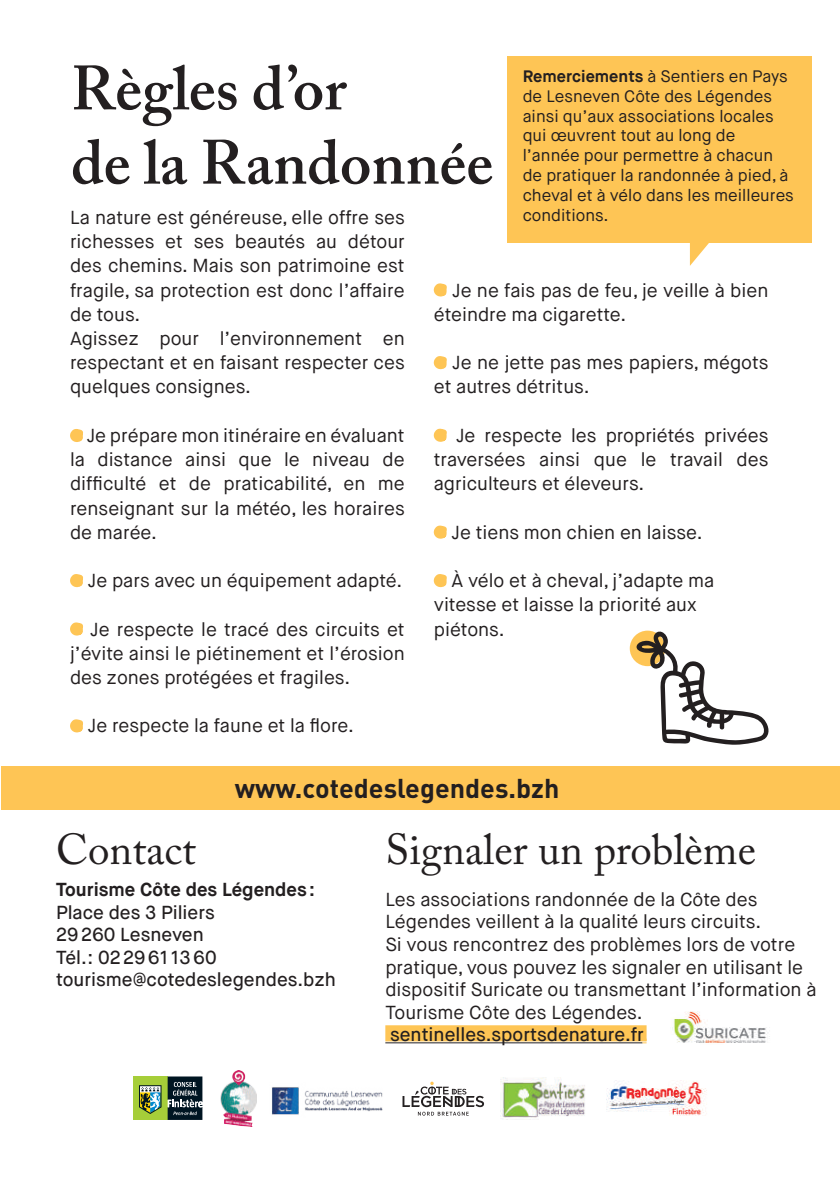
<style>
.page{position:relative;width:840px;height:1191px;background:#fff}
.page>*{position:absolute;margin:0;border:0;box-sizing:border-box;transform-origin:0 0}
.t1{font:600 61.8px/74.2px "Adobe Caslon Pro";color:#231f20}
.t2{font:43px "Adobe Caslon Pro";color:#231f20}
.t3{font:700 26.8px "DIN";color:#231f20}
.t4{font:18.8px/24.2px "Maison Neue";color:#231f20}
.t5{font:500 18.8px/22.6px "Maison Neue";color:#231f20}
.t6{font:700 18.8px "Maison Neue";color:#231f20}
.t7{font:16.6px/20px "Maison Neue";color:#231f20}
.s1{font-weight:700}
.s2{font-weight:500}
.s3{font-weight:500;color:#fec555}
</style>
<div class="page">
<img style="left:500px;top:1077px;width:85px;height:42px">
<img style="left:221px;top:1070px;width:35px;height:56px">
<img style="left:272px;top:1087px;width:111px;height:28px">
<div style="left:133px;top:1076px;width:34px;height:44px;background:#a6ce39"></div>
<svg style="left:139px;top:1085px;width:22px;height:29px"></svg>
<svg style="left:167px;top:1076px;width:35px;height:43px;background:#36474e"></svg>
<svg style="left:402px;top:1081px;width:82px;height:34px"></svg>
<div style="left:385px;top:1025px;width:261px;height:16px;background:#fec555"></div>
<hr style="left:385px;top:1042px;width:257px;height:1px;background:#231f20">
<div style="left:1px;top:766px;width:837px;height:44px;background:#fec555"></div>
<svg style="left:70px;top:429px;width:13px;height:13px"></svg>
<svg style="left:70px;top:574px;width:13px;height:14px"></svg>
<svg style="left:70px;top:622px;width:13px;height:14px"></svg>
<svg style="left:70px;top:719px;width:13px;height:14px"></svg>
<svg style="left:433px;top:283px;width:14px;height:14px"></svg>
<svg style="left:433px;top:356px;width:14px;height:14px"></svg>
<svg style="left:433px;top:428px;width:14px;height:14px"></svg>
<svg style="left:433px;top:525px;width:14px;height:14px"></svg>
<svg style="left:433px;top:574px;width:14px;height:14px"></svg>
<svg style="left:629px;top:630px;width:36px;height:36px"></svg>
<svg style="left:635px;top:630px;width:134px;height:115px"></svg>
<div style="left:507px;top:56px;width:304px;height:186px;background:#fec555"></div>
<svg style="left:689px;top:242px;width:20px;height:24px"></svg>
<img style="left:672px;top:1011px;width:98px;height:32px">
<img style="left:606px;top:1080px;width:100px;height:36px">
<h1 class="t1" style="left:71px;top:51px;width:423px">Règles d’or<br>de la Randonnée</h1>
<p class="t4" style="left:70px;top:205px;width:336px">La nature est généreuse, elle offre ses richesses et ses beautés au détour des chemins. Mais son patrimoine est fragile, sa protection est donc l’affaire de tous.<br>Agissez pour l’environnement en respectant et en faisant respecter ces quelques consignes.</p>
<p class="t4" style="left:70px;top:423px;width:336px;text-align:justify;text-indent:17px">Je prépare mon itinéraire en évaluant la distance ainsi que le niveau de difficulté et de praticabilité, en me renseignant sur la météo, les horaires de marée.</p>
<p class="t4" style="left:88px;top:568px;width:315px">Je pars avec un équipement adapté.</p>
<p class="t4" style="left:70px;top:617px;width:336px;text-align:justify;text-indent:20px">Je respecte le tracé des circuits et j’évite ainsi le piétinement et l’érosion des zones protégées et fragiles.</p>
<p class="t4" style="left:88px;top:714px;width:267px">Je respecte la faune et la flore.</p>
<p class="t7" style="left:522px;top:66px;width:272px"><span class="s1">Remerciements</span> à Sentiers en Pays de Lesneven Côte des Légendes ainsi qu’aux associations locales qui œuvrent tout au long de l’année pour permettre à chacun de pratiquer la randonnée à pied, à cheval et à vélo dans les meilleures conditions.</p>
<p class="t4" style="left:433px;top:278px;width:336px;text-indent:18px">Je ne fais pas de feu, je veille à bien éteindre ma cigarette.</p>
<p class="t4" style="left:433px;top:351px;width:336px;text-indent:19px">Je ne jette pas mes papiers, mégots et autres détritus.</p>
<p class="t4" style="left:433px;top:423px;width:336px;text-align:justify;text-indent:22px">Je respecte les propriétés privées traversées ainsi que le travail des agriculteurs et éleveurs.</p>
<p class="t4" style="left:451px;top:520px;width:252px">Je tiens mon chien en laisse.</p>
<p class="t4" style="left:433px;top:568px;width:282px;text-indent:18px">À vélo et à cheval, j’adapte ma vitesse et laisse la priorité aux piétons.</p>
<h3 class="t3" style="left:234px;top:770px;width:326px">www.cotedeslegendes.bzh</h3>
<h2 class="t2" style="left:56px;top:824px;width:141px">Contact</h2>
<p class="t6" style="left:56px;top:877px;width:260px">Tourisme Côte des Légendes:</p>
<p class="t5" style="left:56px;top:901px;width:281px">Place des 3 Piliers<br>29260 Lesneven<br>Tél.: 022961 1360 tourisme@cotedeslegendes.bzh</p>
<h2 class="t2" style="left:385px;top:824px;width:372px">Signaler un problème</h2>
<p class="t4" style="left:385px;top:888px;width:432px;line-height:22.6px">Les associations randonnée de la Côte des Légendes veillent à la qualité leurs circuits.<br>Si vous rencontrez des problèmes lors de votre pratique, vous pouvez les signaler en utilisant le dispositif Suricate ou transmettant l’information à Tourisme Côte des Légendes. <span class="s2">sentinelles.sportsdenature.fr</span><span class="s3">.</span></p>
</div>
